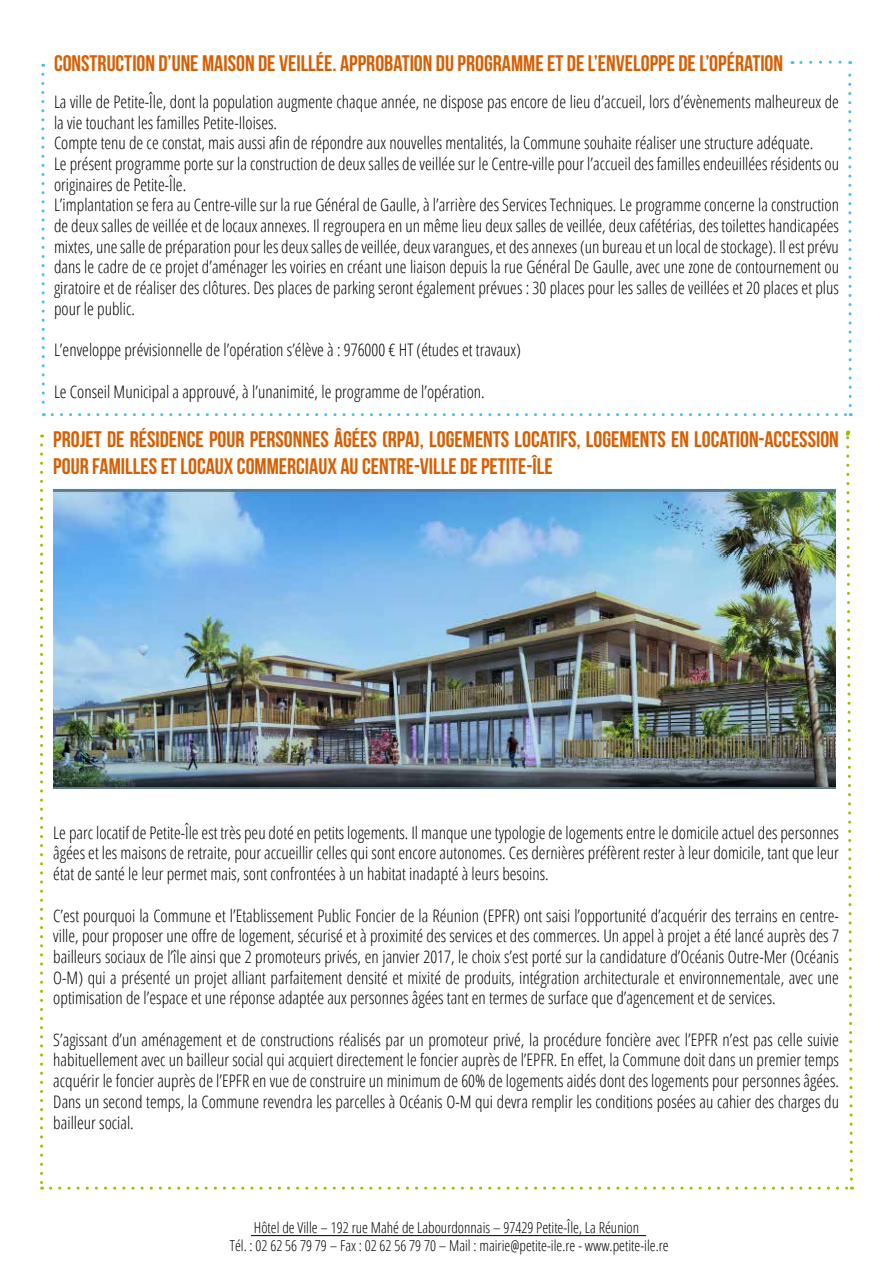
<style>
.page{position:relative;width:893px;height:1263px;background:#fff}
.page>*{position:absolute;margin:0;border:0;box-sizing:border-box;transform-origin:0 0}
.t1{font:22.5px/27px "Bebas Neue";color:#da5d00}
.t2{font:300 condensed 17.25px/20.7px "Open Sans";color:#000;text-align:justify}
.t3{font:300 condensed 15px/18px "Open Sans";color:#000;text-align:center}
</style>
<div class="page">
<hr style="left:251px;top:1235px;width:395px;height:1px;background:#000">
<svg style="left:40px;top:445px;width:3px;height:744px"></svg>
<svg style="left:41px;top:64px;width:5px;height:352px"></svg>
<svg style="left:52px;top:60px;width:801px;height:356px"></svg>
<img style="left:53px;top:488px;width:782px;height:301px">
<h1 class="t1" style="left:54px;top:49px;width:731px">CONSTRUCTION D’UNE MAISON DE VEILLÉE. APPROBATION DU PROGRAMME ET DE L’ENVELOPPE DE L’OPÉRATION</h1>
<p class="t2" style="left:54px;top:91px;width:786px;text-align:left">La ville de Petite-Île, dont la population augmente chaque année, ne dispose pas encore de lieu d’accueil, lors d’évènements malheureux de la vie touchant les familles Petite-Iloises.<br>Compte tenu de ce constat, mais aussi afin de répondre aux nouvelles mentalités, la Commune souhaite réaliser une structure adéquate.<br>Le présent programme porte sur la construction de deux salles de veillée sur le Centre-ville pour l’accueil des familles endeuillées résidents ou originaires de Petite-Île.<br>L’implantation se fera au Centre-ville sur la rue Général de Gaulle, à l’arrière des Services Techniques. Le programme concerne la construction de deux salles de veillée et de locaux annexes. Il regroupera en un même lieu deux salles de veillée, deux cafétérias, des toilettes handicapées mixtes, une salle de préparation pour les deux salles de veillée, deux varangues, et des annexes (un bureau et un local de stockage). Il est prévu dans le cadre de ce projet d’aménager les voiries en créant une liaison depuis la rue Général De Gaulle, avec une zone de contournement ou giratoire et de réaliser des clôtures. Des places de parking seront également prévues : 30 places pour les salles de veillées et 20 places et plus pour le public.</p>
<p class="t2" style="left:54px;top:339px;width:468px">L’enveloppe prévisionnelle de l’opération s’élève à : 976000 € HT (études et travaux)</p>
<p class="t2" style="left:54px;top:380px;width:432px">Le Conseil Municipal a approuvé, à l’unanimité, le programme de l’opération.</p>
<h1 class="t1" style="left:53px;top:426px;width:787px">PROJET DE RÉSIDENCE POUR PERSONNES ÂGÉES (RPA), LOGEMENTS LOCATIFS, LOGEMENTS EN LOCATION-ACCESSION<br>POUR FAMILLES ET LOCAUX COMMERCIAUX AU CENTRE-VILLE DE PETITE-ÎLE</h1>
<p class="t2" style="left:53px;top:821px;width:787px">Le parc locatif de Petite-Île est très peu doté en petits logements. Il manque une typologie de logements entre le domicile actuel des personnes âgées et les maisons de retraite, pour accueillir celles qui sont encore autonomes. Ces dernières préfèrent rester à leur domicile, tant que leur état de santé le leur permet mais, sont confrontées à un habitat inadapté à leurs besoins.</p>
<p class="t2" style="left:53px;top:904px;width:787px">C’est pourquoi la Commune et l’Etablissement Public Foncier de la Réunion (EPFR) ont saisi l’opportunité d’acquérir des terrains en centre&shy;ville, pour proposer une offre de logement, sécurisé et à proximité des services et des commerces. Un appel à projet a été lancé auprès des 7 bailleurs sociaux de l’île ainsi que 2 promoteurs privés, en janvier 2017, le choix s’est porté sur la candidature d’Océanis Outre-Mer (Océanis O-M) qui a présenté un projet alliant parfaitement densité et mixité de produits, intégration architecturale et environnementale, avec une optimisation de l’espace et une réponse adaptée aux personnes âgées tant en termes de surface que d’agencement et de services.</p>
<p class="t2" style="left:53px;top:1028px;width:787px">S’agissant d’un aménagement et de constructions réalisés par un promoteur privé, la procédure foncière avec l’EPFR n’est pas celle suivie habituellement avec un bailleur social qui acquiert directement le foncier auprès de l’EPFR. En effet, la Commune doit dans un premier temps acquérir le foncier auprès de l’EPFR en vue de construire un minimum de 60% de logements aidés dont des logements pour personnes âgées.<br>Dans un second temps, la Commune revendra les parcelles à Océanis O-M qui devra remplir les conditions posées au cahier des charges du bailleur social.</p>
<p class="t3" style="left:230px;top:1218px;width:440px">Hôtel de Ville – 192 rue Mahé de Labourdonnais – 97429 Petite-Île, La Réunion<br>Tél. : 02 62 56 79 79 – Fax : 02 62 56 79 70 – Mail : mairie@petite-ile.re - www.petite-ile.re</p>
</div>
